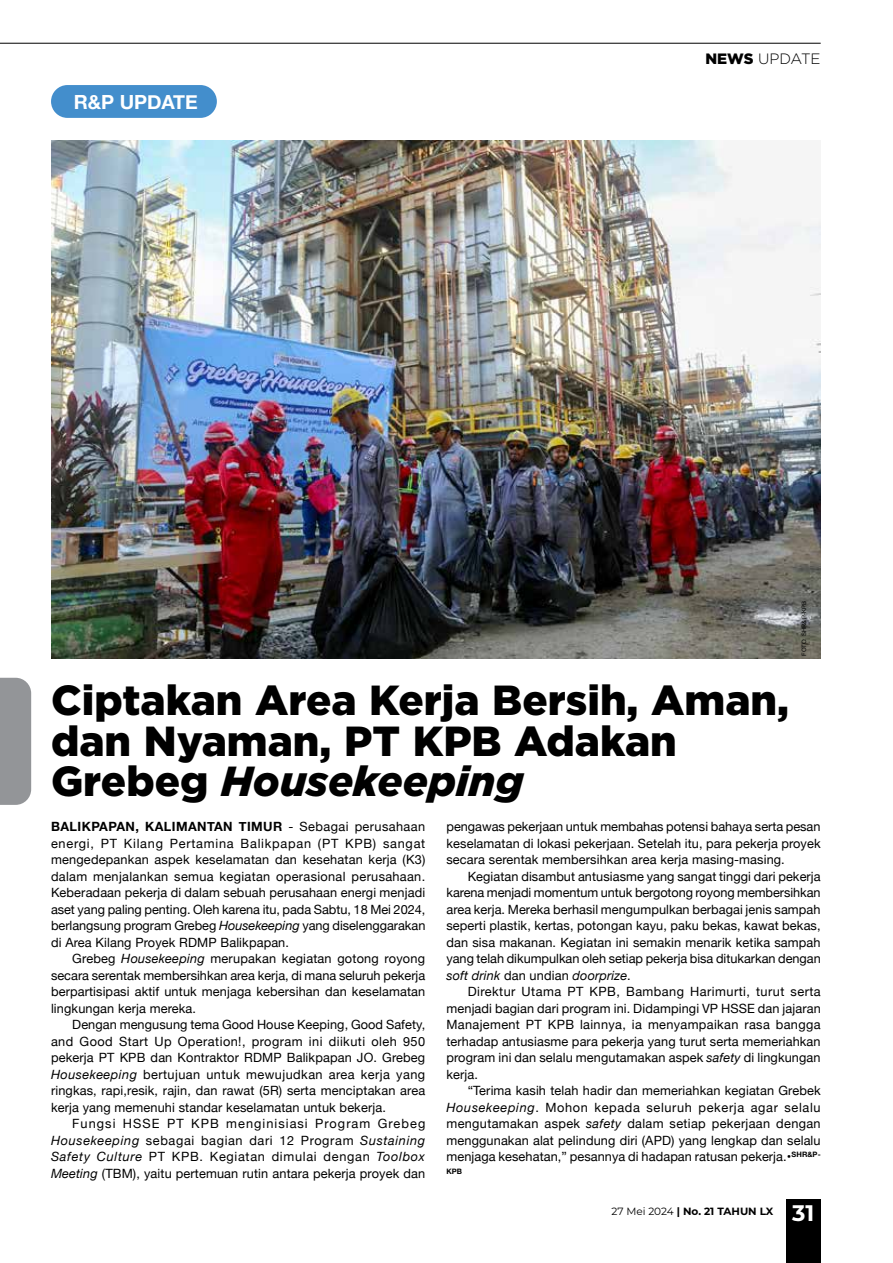
<style>
.page{position:relative;width:893px;height:1263px;background:#fff}
.page>*{position:absolute;margin:0;border:0;box-sizing:border-box;transform-origin:0 0}
.t1{font:900 42px/40.5px "Gotham";color:#000}
.t2{font:700 19.5px "Helvetica Neue";color:#fff}
.t3{font:300 15px "Gotham";color:#000}
.t4{font:12.75px/16.5px "Helvetica Neue";letter-spacing:.01em;color:#000;text-align:justify}
.t5{font:700 10.5px "Montserrat";color:#000}
.t6{font:700 7.5px "Helvetica Neue";color:#000}
.t7{font:6px "Arial";color:#000101}
.s1{font-weight:900}
.s2{font-style:italic}
.s3{font-weight:700}
.s4{font-weight:400}
.s5{font-size:22.5px;color:#fff}
</style>
<div class="page">
<div style="left:786px;top:1199px;width:35px;height:64px;background:#000"></div>
<hr style="left:0;top:43px;width:821px;height:1px;background:#000101">
<div style="left:51px;top:85px;width:166px;height:33px;background:#438ecc;border-radius:16px"></div>
<img style="left:51px;top:141px;width:770px;height:517px">
<div style="left:0;top:678px;width:31px;height:127px;background:#939598"></div>
<h2 class="t2" style="left:74px;top:87px;width:125px">R&amp;P UPDATE</h2>
<p class="t3" style="left:705px;top:49px;width:117px"><span class="s1">NEWS</span> UPDATE</p>
<p class="t7" style="left:800px;top:656px;width:56px;rotate:-90deg">FOTO: SHR&amp;P-KPB</p>
<h1 class="t1" style="left:51px;top:679px;width:739px">Ciptakan Area Kerja Bersih, Aman, dan Nyaman, PT KPB Adakan<br>Grebeg <span class="s2">Housekeeping</span></h1>
<p class="t4" style="left:51px;top:819px;width:376px"><span class="s3">BALIKPAPAN, KALIMANTAN TIMUR</span> - Sebagai perusahaan energi, PT Kilang Pertamina Balikpapan (PT KPB) sangat mengedepankan aspek keselamatan dan kesehatan kerja (K3) dalam menjalankan semua kegiatan operasional perusahaan.<br>Keberadaan pekerja di dalam sebuah perusahaan energi menjadi aset yang paling penting. Oleh karena itu, pada Sabtu, 18 Mei 2024, berlangsung program Grebeg <span class="s2">Housekeeping</span> yang diselenggarakan di Area Kilang Proyek RDMP Balikpapan.</p>
<p class="t4" style="left:51px;top:951px;width:376px;text-indent:21px">Grebeg <span class="s2">Housekeeping</span> merupakan kegiatan gotong royong secara serentak membersihkan area kerja, di mana seluruh pekerja berpartisipasi aktif untuk menjaga kebersihan dan keselamatan lingkungan kerja mereka.</p>
<p class="t4" style="left:51px;top:1017px;width:376px;text-indent:21px">Dengan mengusung tema Good House Keeping, Good Safety, and Good Start Up Operation!, program ini diikuti oleh 950 pekerja PT KPB dan Kontraktor RDMP Balikpapan JO. Grebeg <span class="s2">Housekeeping</span> bertujuan untuk mewujudkan area kerja yang ringkas, rapi,resik, rajin, dan rawat (5R) serta menciptakan area kerja yang memenuhi standar keselamatan untuk bekerja.</p>
<p class="t4" style="left:51px;top:1116px;width:376px;text-indent:21px">Fungsi HSSE PT KPB menginisiasi Program Grebeg <span class="s2">Housekeeping</span> sebagai bagian dari 12 Program <span class="s2">Sustaining Safety Culture</span> PT KPB. Kegiatan dimulai dengan <span class="s2">Toolbox Meeting</span> (TBM), yaitu pertemuan rutin antara pekerja proyek dan</p>
<p class="t4" style="left:446px;top:819px;width:376px">pengawas pekerjaan untuk membahas potensi bahaya serta pesan keselamatan di lokasi pekerjaan. Setelah itu, para pekerja proyek secara serentak membersihkan area kerja masing-masing.</p>
<p class="t4" style="left:446px;top:869px;width:376px;text-indent:21px">Kegiatan disambut antusiasme yang sangat tinggi dari pekerja karena menjadi momentum untuk bergotong royong membersihkan area kerja. Mereka berhasil mengumpulkan berbagai jenis sampah seperti plastik, kertas, potongan kayu, paku bekas, kawat bekas, dan sisa makanan. Kegiatan ini semakin menarik ketika sampah yang telah dikumpulkan oleh setiap pekerja bisa ditukarkan dengan <span class="s2">soft drink</span> dan undian <span class="s2">doorprize</span>.</p>
<p class="t4" style="left:446px;top:984px;width:376px;text-indent:21px">Direktur Utama PT KPB, Bambang Harimurti, turut serta menjadi bagian dari program ini. Didampingi VP HSSE dan jajaran Manajement PT KPB lainnya, ia menyampaikan rasa bangga terhadap antusiasme para pekerja yang turut serta memeriahkan program ini dan selalu mengutamakan aspek <span class="s2">safety</span> di lingkungan kerja.</p>
<p class="t4" style="left:446px;top:1083px;width:376px;text-indent:21px">“Terima kasih telah hadir dan memeriahkan kegiatan Grebek <span class="s2">Housekeeping</span>. Mohon kepada seluruh pekerja agar selalu mengutamakan aspek <span class="s2">safety</span> dalam setiap pekerjaan dengan menggunakan alat pelindung diri (APD) yang lengkap dan selalu menjaga kesehatan,” pesannya di hadapan ratusan pekerja.•<sup>SHR&amp;P-</sup></p>
<p class="t6" style="left:446px;top:1165px;width:17px">KPB</p>
<p class="t5" style="left:611px;top:1204px;width:204px"><span class="s4">27 Mei 2024</span> | No. 21 TAHUN LX <span class="s5">31</span></p>
</div>
